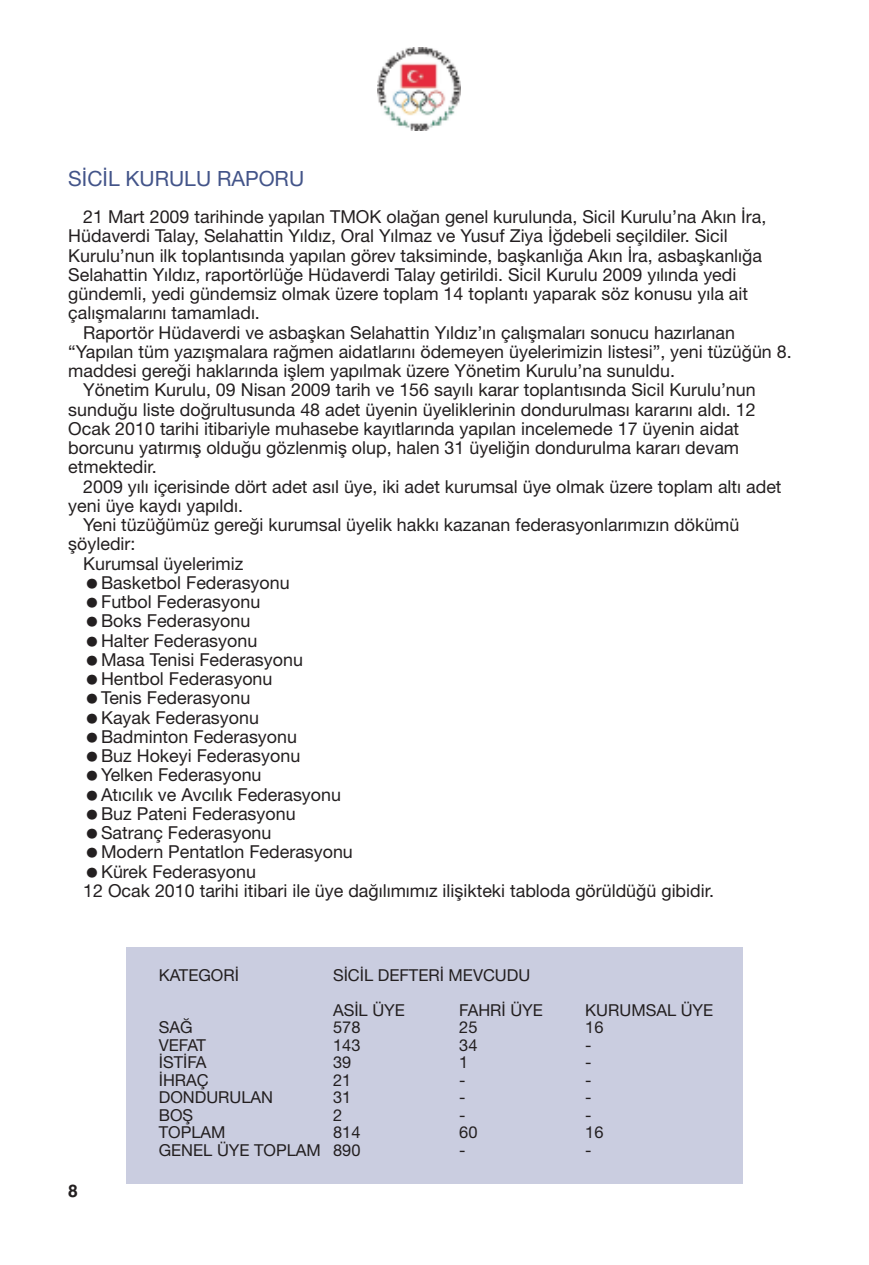
<style>
.page{position:relative;width:869px;height:1265px;background:#fff}
.page>*{position:absolute;margin:0;border:0;box-sizing:border-box;transform-origin:0 0}
.t1{font:21px "Helvetica Neue";color:#435489}
.t2{font:17.85px "Helvetica Neue";color:#231f20}
.t3{font:700 17.5px "Helvetica";color:#231f20}
.t4{font:16.45px/35px "Helvetica Neue";color:#231f20}
</style>
<div class="page">
<img style="left:377px;top:47px;width:83px;height:83px">
<div style="left:126px;top:947px;width:616px;height:237px;background:#cacde0"></div>
<p class="t1" style="left:68px;top:166px;width:237px">SİCİL KURULU RAPORU</p>
<p class="t2" style="left:83px;top:206px;width:684px">21 Mart 2009 tarihinde yapılan TMOK olağan genel kurulunda, Sicil Kurulu’na Akın İra,</p>
<p class="t2" style="left:68px;top:225px;width:660px">Hüdaverdi Talay, Selahattin Yıldız, Oral Yılmaz ve Yusuf Ziya İğdebeli seçildiler. Sicil</p>
<p class="t2" style="left:68px;top:244px;width:695px">Kurulu’nun ilk toplantısında yapılan görev taksiminde, başkanlığa Akın İra, asbaşkanlığa</p>
<p class="t2" style="left:68px;top:264px;width:669px">Selahattin Yıldız, raportörlüğe Hüdaverdi Talay getirildi. Sicil Kurulu 2009 yılında yedi</p>
<p class="t2" style="left:68px;top:283px;width:681px">gündemli, yedi gündemsiz olmak üzere toplam 14 toplantı yaparak söz konusu yıla ait</p>
<p class="t2" style="left:68px;top:302px;width:193px">çalışmalarını tamamladı.</p>
<p class="t2" style="left:83px;top:321px;width:653px">Raportör Hüdaverdi ve asbaşkan Selahattin Yıldız’ın çalışmaları sonucu hazırlanan</p>
<p class="t2" style="left:68px;top:341px;width:724px">“Yapılan tüm yazışmalara rağmen aidatlarını ödemeyen üyelerimizin listesi”, yeni tüzüğün 8.</p>
<p class="t2" style="left:68px;top:360px;width:608px">maddesi gereği haklarında işlem yapılmak üzere Yönetim Kurulu’na sunuldu.</p>
<p class="t2" style="left:83px;top:379px;width:673px">Yönetim Kurulu, 09 Nisan 2009 tarih ve 156 sayılı karar toplantısında Sicil Kurulu’nun</p>
<p class="t2" style="left:68px;top:398px;width:688px">sunduğu liste doğrultusunda 48 adet üyenin üyeliklerinin dondurulması kararını aldı. 12</p>
<p class="t2" style="left:68px;top:418px;width:672px">Ocak 2010 tarihi itibariyle muhasebe kayıtlarında yapılan incelemede 17 üyenin aidat</p>
<p class="t2" style="left:68px;top:437px;width:672px">borcunu yatırmış olduğu gözlenmiş olup, halen 31 üyeliğin dondurulma kararı devam</p>
<p class="t2" style="left:68px;top:456px;width:90px">etmektedir.</p>
<p class="t2" style="left:83px;top:475px;width:699px">2009 yılı içerisinde dört adet asıl üye, iki adet kurumsal üye olmak üzere toplam altı adet</p>
<p class="t2" style="left:68px;top:495px;width:176px">yeni üye kaydı yapıldı.</p>
<p class="t2" style="left:83px;top:514px;width:657px">Yeni tüzüğümüz gereği kurumsal üyelik hakkı kazanan federasyonlarımızın dökümü</p>
<p class="t2" style="left:68px;top:533px;width:69px">şöyledir:</p>
<p class="t2" style="left:83px;top:552px;width:162px">Kurumsal üyelerimiz</p>
<p class="t2" style="left:101px;top:572px;width:190px">Basketbol Federasyonu</p>
<p class="t2" style="left:101px;top:591px;width:161px">Futbol Federasyonu</p>
<p class="t2" style="left:101px;top:610px;width:151px">Boks Federasyonu</p>
<p class="t2" style="left:101px;top:629px;width:158px">Halter Federasyonu</p>
<p class="t2" style="left:101px;top:649px;width:203px">Masa Tenisi Federasyonu</p>
<p class="t2" style="left:101px;top:668px;width:173px">Hentbol Federasyonu</p>
<p class="t2" style="left:101px;top:687px;width:151px">Tenis Federasyonu</p>
<p class="t2" style="left:101px;top:706px;width:159px">Kayak Federasyonu</p>
<p class="t2" style="left:101px;top:726px;width:197px">Badminton Federasyonu</p>
<p class="t2" style="left:101px;top:745px;width:200px">Buz Hokeyi Federasyonu</p>
<p class="t2" style="left:101px;top:764px;width:162px">Yelken Federasyonu</p>
<p class="t2" style="left:101px;top:783px;width:241px">Atıcılık ve Avcılık Federasyonu</p>
<p class="t2" style="left:101px;top:803px;width:196px">Buz Pateni Federasyonu</p>
<p class="t2" style="left:101px;top:822px;width:172px">Satranç Federasyonu</p>
<p class="t2" style="left:101px;top:841px;width:253px">Modern Pentatlon Federasyonu</p>
<p class="t2" style="left:101px;top:860px;width:156px">Kürek Federasyonu</p>
<p class="t2" style="left:83px;top:880px;width:632px">12 Ocak 2010 tarihi itibari ile üye dağılımımız ilişikteki tabloda görüldüğü gibidir.</p>
<p class="t4" style="left:159px;top:957px;width:82px">KATEGORİ</p>
<p class="t4" style="left:333px;top:957px;width:199px">SİCİL DEFTERİ MEVCUDU<br>ASİL ÜYE</p>
<p class="t4" style="left:459px;top:992px;width:85px">FAHRİ ÜYE</p>
<p class="t4" style="left:585px;top:992px;width:129px">KURUMSAL ÜYE</p>
<p class="t3" style="left:68px;top:1181px;width:11px">8</p>
<p class="t4" style="left:159px;top:1010px;width:35px">SAĞ</p>
<p class="t4" style="left:333px;top:1010px;width:29px">578</p>
<p class="t4" style="left:459px;top:1010px;width:20px">25</p>
<p class="t4" style="left:585px;top:1010px;width:20px">16</p>
<p class="t4" style="left:159px;top:1027px;width:49px">VEFAT</p>
<p class="t4" style="left:333px;top:1027px;width:29px">143</p>
<p class="t4" style="left:459px;top:1027px;width:20px">34</p>
<p class="t4" style="left:585px;top:1027px;width:8px">-</p>
<p class="t4" style="left:159px;top:1045px;width:49px">İSTİFA</p>
<p class="t4" style="left:333px;top:1045px;width:20px">39</p>
<p class="t4" style="left:459px;top:1045px;width:11px">1</p>
<p class="t4" style="left:585px;top:1045px;width:8px">-</p>
<p class="t4" style="left:159px;top:1062px;width:51px">İHRAÇ</p>
<p class="t4" style="left:333px;top:1062px;width:20px">21</p>
<p class="t4" style="left:459px;top:1062px;width:8px">-</p>
<p class="t4" style="left:585px;top:1062px;width:8px">-</p>
<p class="t4" style="left:159px;top:1080px;width:116px">DONDURULAN</p>
<p class="t4" style="left:333px;top:1080px;width:20px">31</p>
<p class="t4" style="left:459px;top:1080px;width:8px">-</p>
<p class="t4" style="left:585px;top:1080px;width:8px">-</p>
<p class="t4" style="left:159px;top:1097px;width:36px">BOŞ</p>
<p class="t4" style="left:333px;top:1097px;width:11px">2</p>
<p class="t4" style="left:459px;top:1097px;width:8px">-</p>
<p class="t4" style="left:585px;top:1097px;width:8px">-</p>
<p class="t4" style="left:159px;top:1115px;width:68px">TOPLAM</p>
<p class="t4" style="left:333px;top:1115px;width:29px">814</p>
<p class="t4" style="left:459px;top:1115px;width:20px">60</p>
<p class="t4" style="left:585px;top:1115px;width:20px">16</p>
<p class="t4" style="left:159px;top:1132px;width:203px">GENEL ÜYE TOPLAM 890</p>
<p class="t4" style="left:459px;top:1132px;width:8px">-</p>
<p class="t4" style="left:585px;top:1132px;width:8px">-</p>
</div>
